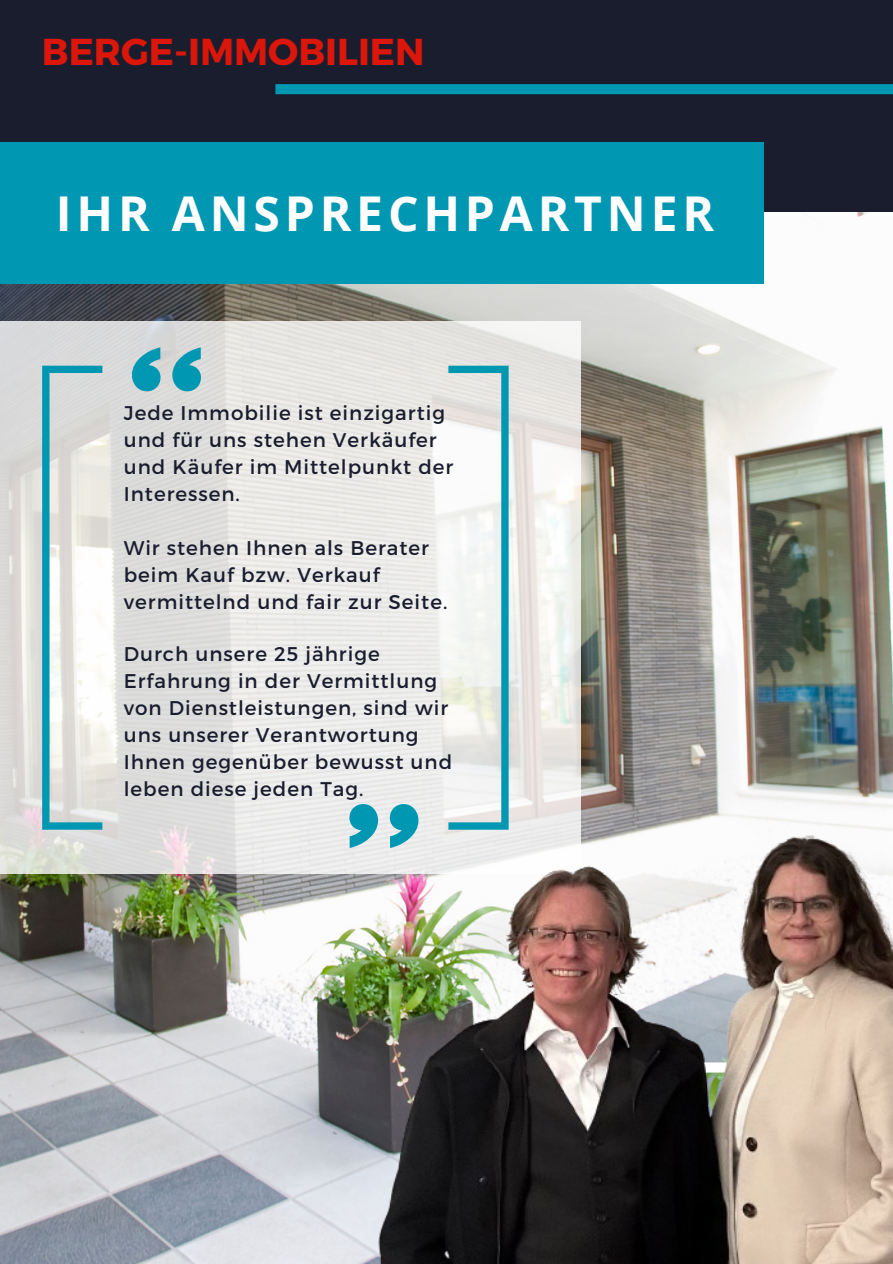
<style>
.page{position:relative;width:893px;height:1264px;background:#fff}
.page>*{position:absolute;margin:0;border:0;box-sizing:border-box;transform-origin:0 0}
.t1{font:700 48px "Open Sans";letter-spacing:.1em;color:#fff}
.t2{font:700 37.5px "Montserrat";color:#db160a}
.t3{font:19.8px/27px "Montserrat";letter-spacing:.05em;color:#191d2d}
</style>
<div class="page">
<div style="left:0;top:0;width:892px;height:213px;background:#191d2d"></div>
<img style="left:0;top:213px;width:892px;height:1049px">
<div style="left:0;top:142px;width:763px;height:141px;background:#0097b2"></div>
<svg style="left:0;top:321px;width:580px;height:553px;background:#e5e4e2"></svg>
<svg style="left:172px;top:347px;width:29px;height:44px"></svg>
<svg style="left:132px;top:347px;width:28px;height:44px"></svg>
<svg style="left:42px;top:365px;width:60px;height:464px"></svg>
<svg style="left:448px;top:365px;width:60px;height:373px"></svg>
<div style="left:275px;top:84px;width:617px;height:10px;background:#0097b2"></div>
<img style="left:299px;top:738px;width:593px;height:525px">
<p class="t2" style="left:42px;top:27px;width:384px">BERGE-IMMOBILIEN</p>
<p class="t1" style="left:56px;top:180px;width:659px">IHR ANSPRECHPARTNER</p>
<h1 class="t3" style="left:124px;top:398px;width:331px">Jede Immobilie ist einzigartig und für uns stehen Verkäufer und Käufer im Mittelpunkt der<br>Interessen.</h1>
<p class="t3" style="left:124px;top:533px;width:325px">Wir stehen Ihnen als Berater beim Kauf bzw. Verkauf vermittelnd und fair zur Seite.</p>
<p class="t3" style="left:124px;top:639px;width:330px">Durch unsere 25 jährige<br>Erfahrung in der Vermittlung von Dienstleistungen, sind wir uns unserer Verantwortung<br>Ihnen gegenüber bewusst und leben diese jeden Tag.</p>
</div>
